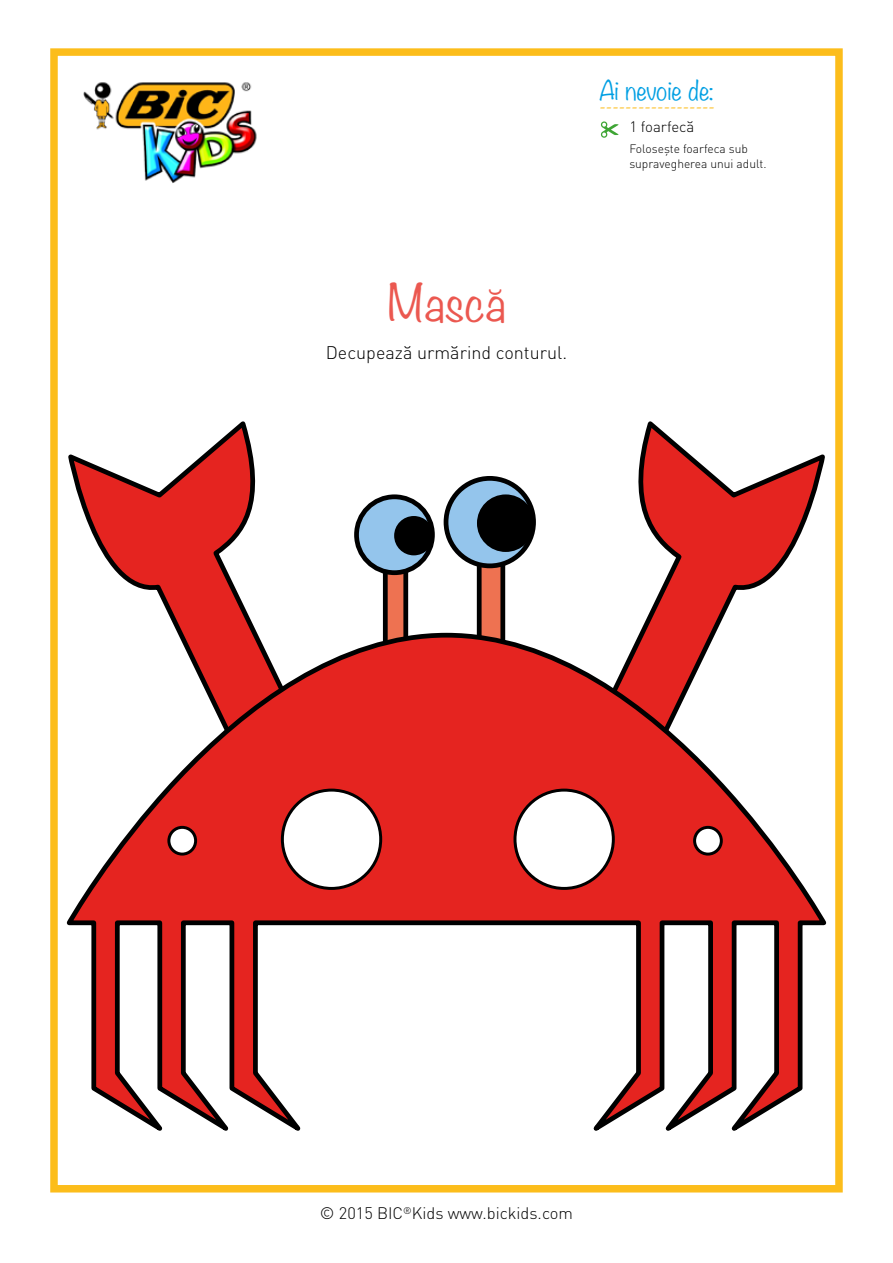
<style>
.page{position:relative;width:893px;height:1263px;background:#fff}
.page>*{position:absolute;margin:0;border:0;box-sizing:border-box;transform-origin:0 0}
.t1{font:300 45px "Noteworthy";color:#eb5850}
.t2{font:300 24px "Noteworthy";color:#009fe3}
.t3{font:300 18px "DIN Pro";color:#000}
.t4{font:18px "Minion Pro";color:#fcbd1b}
.t5{font:300 16.5px "DIN Pro";color:#000}
.t6{font:300 15px "DIN Pro";color:#000}
.t7{font:300 12px/14.4px "DIN Pro";color:#000}
</style>
<div class="page">
<div style="left:50px;top:48px;width:793px;height:1144px;border:8px solid #fcbd1b"></div>
<img style="left:83px;top:82px;width:174px;height:101px">
<svg style="left:600px;top:121px;width:19px;height:17px"></svg>
<div style="left:385px;top:568px;width:21px;height:127px;background:#ee7251"></div>
<div style="left:383px;top:566px;width:25px;height:131px;border:5px solid #000"></div>
<div style="left:357px;top:497px;width:75px;height:76px;background:#94c5ec;border-radius:50%"></div>
<div style="left:354px;top:494px;width:81px;height:81px;border:5px solid #000;border-radius:50%"></div>
<div style="left:396px;top:518px;width:35px;height:35px;background:#000;border-radius:50%"></div>
<div style="left:394px;top:516px;width:39px;height:39px;border:4px solid #000;border-radius:50%"></div>
<div style="left:479px;top:561px;width:24px;height:146px;background:#ee7251"></div>
<div style="left:477px;top:558px;width:28px;height:151px;border:5px solid #000"></div>
<svg style="left:446px;top:478px;width:87px;height:88px;background:#7fa9ca"></svg>
<div style="left:444px;top:476px;width:92px;height:92px;border:5px solid #000;border-radius:50%"></div>
<div style="left:479px;top:497px;width:53px;height:53px;background:#000;border-radius:50%"></div>
<div style="left:477px;top:494px;width:57px;height:58px;border:4px solid #000;border-radius:50%"></div>
<svg style="left:68px;top:421px;width:188px;height:209px"></svg>
<svg style="left:638px;top:421px;width:187px;height:209px"></svg>
<svg style="left:66px;top:630px;width:761px;height:501px"></svg>
<div style="left:515px;top:790px;width:98px;height:98px;background:#fff;border-radius:50%"></div>
<div style="left:513px;top:789px;width:102px;height:101px;border:3px solid #000;border-radius:50%"></div>
<div style="left:282px;top:790px;width:99px;height:98px;background:#fff;border-radius:50%"></div>
<div style="left:281px;top:789px;width:101px;height:101px;border:3px solid #000;border-radius:50%"></div>
<div style="left:695px;top:827px;width:26px;height:27px;background:#fff;border-radius:50%"></div>
<div style="left:693px;top:826px;width:30px;height:29px;border:3px solid #000;border-radius:50%"></div>
<div style="left:169px;top:827px;width:27px;height:27px;background:#fff;border-radius:50%"></div>
<div style="left:167px;top:826px;width:30px;height:29px;border:3px solid #000;border-radius:50%"></div>
<h2 class="t2" style="left:600px;top:70px;width:115px">Ai nevoie de:</h2>
<h3 class="t4" style="left:600px;top:94px;width:117px">------------------</h3>
<p class="t6" style="left:629px;top:115px;width:67px">1 foarfecă</p>
<p class="t7" style="left:629px;top:141px;width:139px">Folosește foarfeca sub supravegherea unui adult.</p>
<h1 class="t1" style="left:388px;top:263px;width:119px">Mască</h1>
<h3 class="t3" style="left:326px;top:339px;width:243px">Decupează urmărind conturul.</h3>
<h3 class="t5" style="left:320px;top:1200px;width:255px">© 2015 BIC<sup>®</sup>Kids www.bickids.com</h3>
</div>
